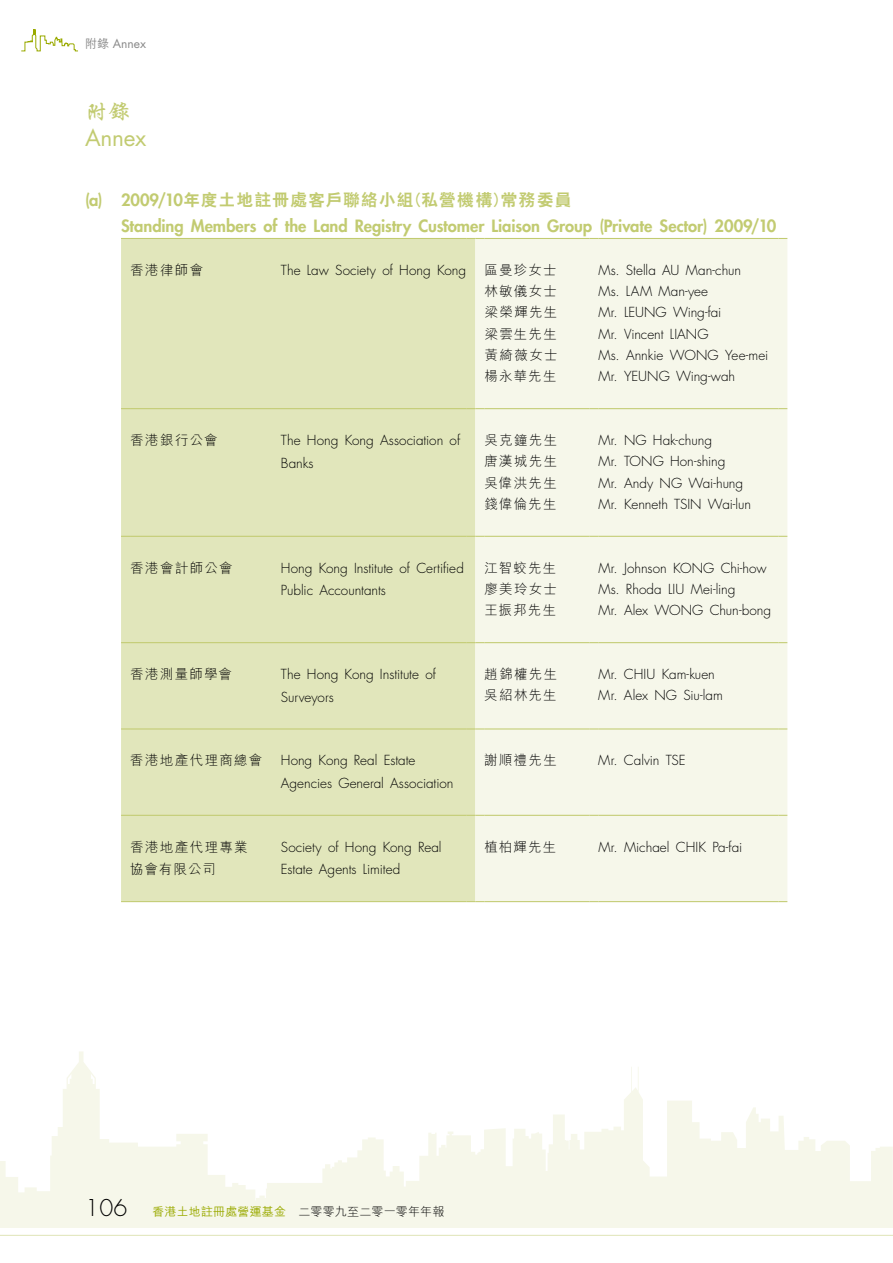
<style>
.page{position:relative;width:893px;height:1263px;background:#fff}
.page>*{position:absolute;margin:0;border:0;box-sizing:border-box;transform-origin:0 0}
.t1{font:22.5px "Futura Std";letter-spacing:-.01em;color:#c2cb71}
.t2{font:700 22.5px "C Xing Kai HK";color:#c2cb71}
.t3{font:800 16.5px "Futura Std";letter-spacing:-.005em;color:#c2cb71}
.t4{font:800 16.5px "C Hei 2 HK";letter-spacing:.085em;color:#c2cb71}
.t5{font:300 13.5px/22.5px "Futura Std";color:#000}
.t6{font:300 13.5px/22.5px "M Hei HK";letter-spacing:.09em;color:#000}
.t7{font:300 13.5px "Futura Std";letter-spacing:.02em;color:#000}
.t8{font:300 12px "M Hei HK";letter-spacing:.015em;color:#000}
.t9{font:12px "Futura Std";color:#898989}
.s1{font-family:"M Hei HK";font-weight:500}
.s2{font-family:"Futura Std"}
.s3{font-family:"Futura Std";font-size:22.5px}
.s4{font-weight:500;color:#9aaa00}
</style>
<div class="page">
<svg style="left:0;top:1051px;width:893px;height:177px"></svg>
<hr style="left:0;top:1235px;width:893px;height:1px;background:#e1e6bb">
<svg style="left:21px;top:29px;width:57px;height:23px"></svg>
<hr style="left:892px;top:1229px;width:1px;height:34px;background:#9aaa00">
<div style="left:121px;top:239px;width:354px;height:662px;background:#e1e6bb"></div>
<div style="left:475px;top:239px;width:312px;height:662px;background:#f6f7ea"></div>
<hr style="left:130px;top:408px;width:142px;height:1px;background:#c2cb71">
<hr style="left:281px;top:408px;width:185px;height:1px;background:#c2cb71">
<svg style="left:466px;top:408px;width:18px;height:1px"></svg>
<hr style="left:484px;top:408px;width:105px;height:1px;background:#c2cb71">
<hr style="left:598px;top:408px;width:180px;height:1px;background:#c2cb71">
<hr style="left:130px;top:536px;width:142px;height:1px;background:#c2cb71">
<hr style="left:281px;top:536px;width:185px;height:1px;background:#c2cb71">
<svg style="left:466px;top:536px;width:18px;height:1px"></svg>
<hr style="left:484px;top:536px;width:105px;height:1px;background:#c2cb71">
<hr style="left:598px;top:536px;width:180px;height:1px;background:#c2cb71">
<hr style="left:130px;top:642px;width:142px;height:1px;background:#c2cb71">
<hr style="left:281px;top:642px;width:185px;height:1px;background:#c2cb71">
<svg style="left:466px;top:642px;width:18px;height:1px"></svg>
<hr style="left:484px;top:642px;width:105px;height:1px;background:#c2cb71">
<hr style="left:598px;top:642px;width:180px;height:1px;background:#c2cb71">
<hr style="left:130px;top:728px;width:142px;height:1px;background:#c2cb71">
<hr style="left:281px;top:728px;width:185px;height:1px;background:#c2cb71">
<svg style="left:466px;top:728px;width:18px;height:1px"></svg>
<hr style="left:484px;top:728px;width:105px;height:1px;background:#c2cb71">
<hr style="left:598px;top:728px;width:180px;height:1px;background:#c2cb71">
<hr style="left:130px;top:815px;width:142px;height:1px;background:#c2cb71">
<hr style="left:281px;top:815px;width:185px;height:1px;background:#c2cb71">
<svg style="left:466px;top:815px;width:18px;height:1px"></svg>
<hr style="left:484px;top:815px;width:105px;height:1px;background:#c2cb71">
<hr style="left:598px;top:815px;width:180px;height:1px;background:#c2cb71">
<hr style="left:130px;top:901px;width:142px;height:1px;background:#c2cb71">
<hr style="left:281px;top:901px;width:185px;height:1px;background:#c2cb71">
<svg style="left:466px;top:901px;width:18px;height:1px"></svg>
<hr style="left:484px;top:901px;width:105px;height:1px;background:#c2cb71">
<hr style="left:598px;top:901px;width:180px;height:1px;background:#c2cb71">
<hr style="left:130px;top:238px;width:142px;height:1px;background:#c2cb71">
<hr style="left:281px;top:238px;width:185px;height:1px;background:#c2cb71">
<svg style="left:466px;top:238px;width:18px;height:1px"></svg>
<hr style="left:484px;top:238px;width:105px;height:1px;background:#c2cb71">
<hr style="left:598px;top:238px;width:180px;height:1px;background:#c2cb71">
<p class="t9" style="left:85px;top:36px;width:62px"><span class="s1">附錄</span> Annex</p>
<h1 class="t2" style="left:85px;top:96px;width:47px">附錄</h1>
<h1 class="t1" style="left:85px;top:123px;width:63px">Annex</h1>
<p class="t4" style="left:85px;top:189px;width:488px"><span class="s2">(a) 2009/10</span>年度土地註冊處客戶聯絡小組（私營機構）常務委員</p>
<p class="t3" style="left:121px;top:215px;width:657px">Standing Members of the Land Registry Customer Liaison Group (Private Sector) 2009/10</p>
<p class="t6" style="left:130px;top:258px;width:75px">香港律師會</p>
<p class="t5" style="left:281px;top:259px;width:187px">The Law Society of Hong Kong</p>
<p class="t6" style="left:484px;top:258px;width:74px">區曼珍女士</p>
<p class="t5" style="left:598px;top:259px;width:144px">Ms. Stella AU Man-chun</p>
<p class="t6" style="left:484px;top:279px;width:74px">林敏儀女士</p>
<p class="t7" style="left:598px;top:283px;width:111px">Ms. LAM Man-yee</p>
<p class="t6" style="left:484px;top:301px;width:74px">梁榮輝先生</p>
<p class="t5" style="left:598px;top:302px;width:125px">Mr. LEUNG Wing-fai</p>
<p class="t6" style="left:484px;top:322px;width:74px">梁雲生先生</p>
<p class="t5" style="left:598px;top:323px;width:112px">Mr. Vincent LIANG</p>
<p class="t6" style="left:484px;top:343px;width:75px">黃綺薇女士</p>
<p class="t5" style="left:598px;top:344px;width:171px">Ms. Annkie WONG Yee-mei</p>
<p class="t6" style="left:484px;top:364px;width:73px">楊永華先生</p>
<p class="t5" style="left:598px;top:365px;width:138px">Mr. YEUNG Wing-wah</p>
<p class="t6" style="left:130px;top:428px;width:89px">香港銀行公會</p>
<p class="t5" style="left:281px;top:429px;width:181px">The Hong Kong Association of<br>Banks</p>
<p class="t6" style="left:484px;top:428px;width:74px">吳克鐘先生</p>
<p class="t5" style="left:598px;top:429px;width:115px">Mr. NG Hak-chung</p>
<p class="t6" style="left:484px;top:450px;width:74px">唐漢城先生</p>
<p class="t5" style="left:598px;top:450px;width:128px">Mr. TONG Hon-shing</p>
<p class="t6" style="left:484px;top:471px;width:74px">吳偉洪先生</p>
<p class="t5" style="left:598px;top:472px;width:146px">Mr. Andy NG Wai-hung</p>
<p class="t6" style="left:484px;top:492px;width:73px">錢偉倫先生</p>
<p class="t5" style="left:598px;top:493px;width:154px">Mr. Kenneth TSIN Wai-lun</p>
<p class="t6" style="left:130px;top:556px;width:104px">香港會計師公會</p>
<p class="t5" style="left:281px;top:557px;width:184px">Hong Kong Institute of Certified<br>Public Accountants</p>
<p class="t6" style="left:484px;top:556px;width:73px">江智蛟先生</p>
<p class="t5" style="left:598px;top:557px;width:170px">Mr. Johnson KONG Chi-how</p>
<p class="t6" style="left:484px;top:577px;width:74px">廖美玲女士</p>
<p class="t5" style="left:598px;top:578px;width:139px">Ms. Rhoda LIU Mei-ling</p>
<p class="t6" style="left:484px;top:598px;width:73px">王振邦先生</p>
<p class="t5" style="left:598px;top:599px;width:174px">Mr. Alex WONG Chun-bong</p>
<p class="t6" style="left:130px;top:662px;width:104px">香港測量師學會</p>
<p class="t5" style="left:281px;top:663px;width:157px">The Hong Kong Institute of<br>Surveyors</p>
<p class="t6" style="left:484px;top:662px;width:74px">趙錦權先生</p>
<p class="t5" style="left:598px;top:663px;width:118px">Mr. CHIU Kam-kuen</p>
<p class="t6" style="left:484px;top:683px;width:74px">吳紹林先生</p>
<p class="t5" style="left:598px;top:684px;width:126px">Mr. Alex NG Siu-lam</p>
<p class="t6" style="left:130px;top:749px;width:134px">香港地產代理商總會</p>
<p class="t5" style="left:281px;top:749px;width:174px">Hong Kong Real Estate<br>Agencies General Association</p>
<p class="t6" style="left:484px;top:749px;width:74px">謝順禮先生</p>
<p class="t5" style="left:598px;top:749px;width:89px">Mr. Calvin TSE</p>
<p class="t6" style="left:130px;top:835px;width:119px">香港地產代理專業協會有限公司</p>
<p class="t5" style="left:281px;top:836px;width:162px">Society of Hong Kong Real<br>Estate Agents Limited</p>
<p class="t6" style="left:484px;top:835px;width:73px">植柏輝先生</p>
<p class="t5" style="left:598px;top:836px;width:145px">Mr. Michael CHIK Pa-fai</p>
<p class="t8" style="left:85px;top:1203px;width:361px"><span class="s3">106</span> <span class="s4">香港土地註冊處營運基金</span> 二零零九至二零一零年年報</p>
</div>
